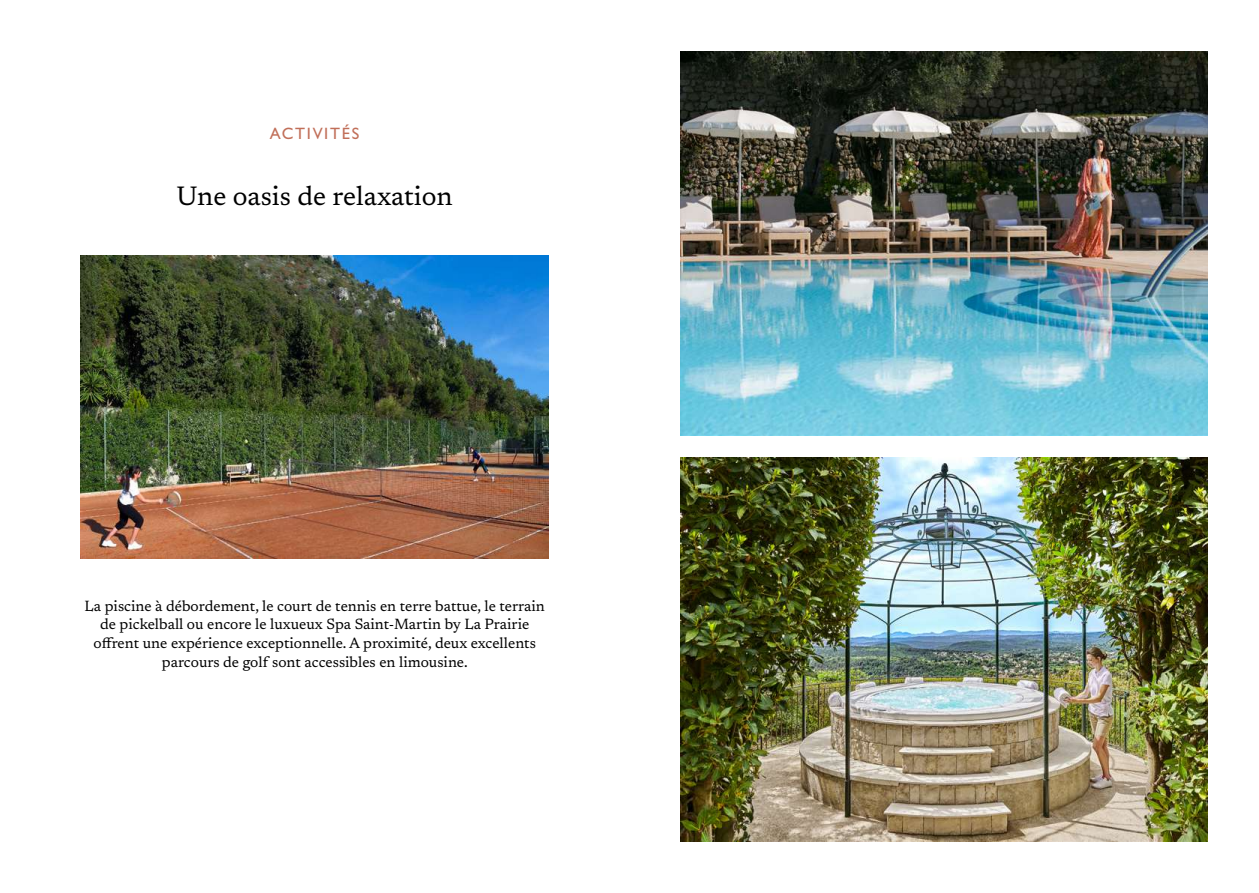
<style>
.page{position:relative;width:1259px;height:893px;background:#fff}
.page>*{position:absolute;margin:0;border:0;box-sizing:border-box;transform-origin:0 0}
.t1{font:27px "Newsreader";color:#000}
.t2{font:500 16.5px "Gill Sans MT Pro";letter-spacing:.1em;color:#c16f59}
.t3{font:15px/18.8px "Newsreader";color:#000;text-align:center}
</style>
<div class="page">
<img style="left:81px;top:255px;width:468px;height:303px">
<img style="left:680px;top:51px;width:528px;height:385px">
<img style="left:680px;top:457px;width:528px;height:385px">
<p class="t2" style="left:270px;top:123px;width:91px">ACTIVITÉS</p>
<h1 class="t1" style="left:177px;top:177px;width:278px">Une oasis de relaxation</h1>
<p class="t3" style="left:85px;top:595px;width:462px">La piscine à débordement, le court de tennis en terre battue, le terrain de pickelball ou encore le luxueux Spa Saint-Martin by La Prairie offrent une expérience exceptionnelle. A proximité, deux excellents parcours de golf sont accessibles en limousine.</p>
</div>
